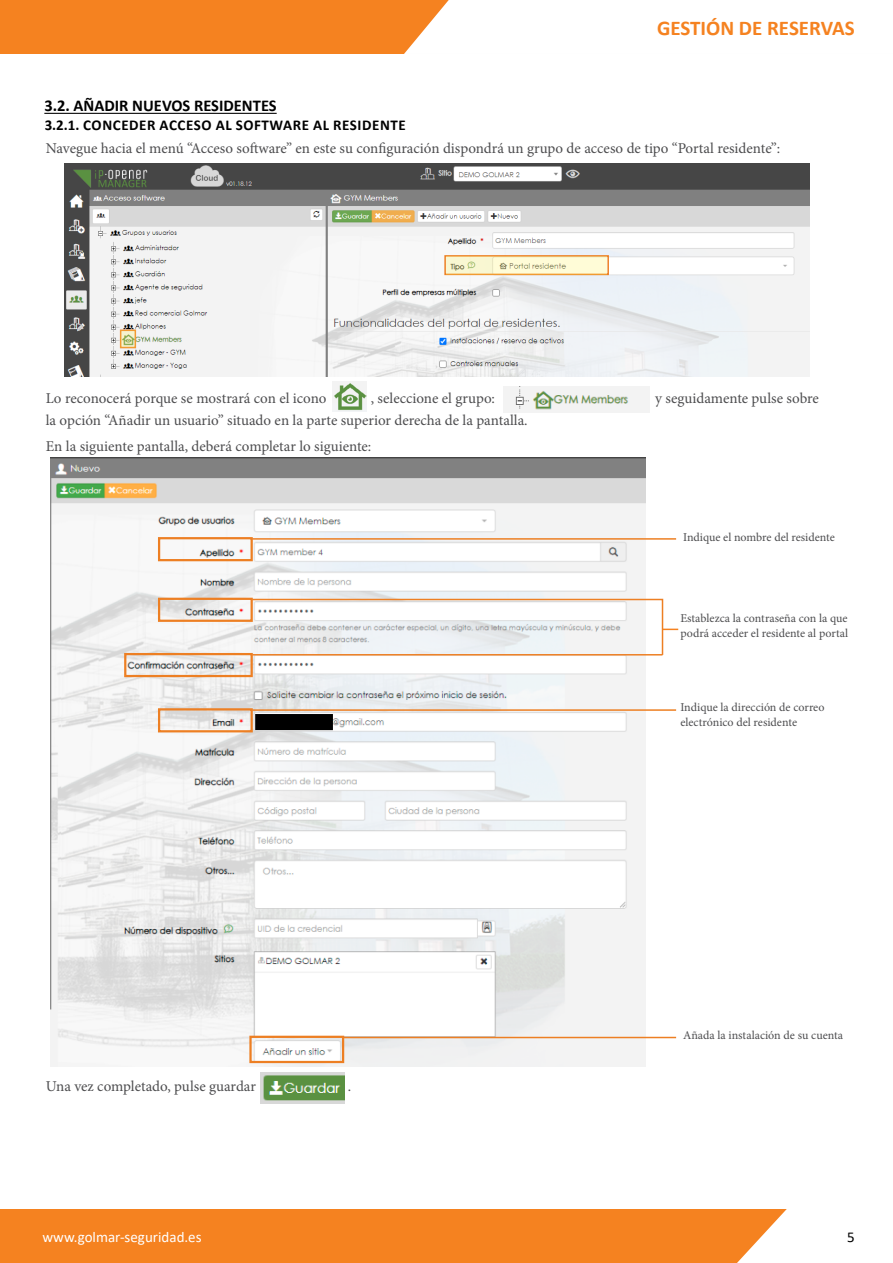
<style>
.page{position:relative;width:893px;height:1263px;background:#fff}
.page>*{position:absolute;margin:0;border:0;box-sizing:border-box;transform-origin:0 0}
.t1{font:700 21px "Calibri";color:#f58220}
.t2{font:700 16.5px "Calibri";color:#000}
.t3{font:15px "Minion Pro";color:#4d4d4f}
.t4{font:700 15px "Calibri";letter-spacing:.04em;color:#000}
.t5{font:15px "Calibri";color:#fff}
.t6{font:15px "Calibri";color:#000}
.t7{font:12px/14.4px "Minion Pro";color:#4d4d4f}
</style>
<div class="page">
<div style="left:0;top:0;width:893px;height:54px;background:#f58220"></div>
<div style="left:404px;top:0;width:489px;height:54px;background:#fff"></div>
<div style="left:0;top:1209px;width:787px;height:54px;background:#f58220"></div>
<hr style="left:44px;top:113px;width:233px;height:1px;background:#000">
<img style="left:65px;top:164px;width:744px;height:212px">
<div style="left:444px;top:255px;width:165px;height:20px;border:2px solid #ed7f23"></div>
<svg style="left:447px;top:256px;width:160px;height:19px;background:#f4e9bc"></svg>
<div style="left:120px;top:330px;width:16px;height:18px;border:2px solid #ed7f23"></div>
<svg style="left:120px;top:331px;width:16px;height:17px"></svg>
<img style="left:504px;top:387px;width:145px;height:25px">
<img style="left:333px;top:382px;width:34px;height:30px">
<img style="left:50px;top:457px;width:596px;height:609px">
<div style="left:158px;top:537px;width:95px;height:24px;border:2px solid #ed7f23"></div>
<div style="left:158px;top:708px;width:95px;height:24px;border:2px solid #ed7f23"></div>
<div style="left:249px;top:1036px;width:95px;height:27px;border:2px solid #ed7f23"></div>
<div style="left:158px;top:598px;width:95px;height:24px;border:2px solid #ed7f23"></div>
<div style="left:124px;top:653px;width:129px;height:24px;border:2px solid #ed7f23"></div>
<hr style="left:252px;top:538px;width:424px;height:2px;background:#ed7f23">
<hr style="left:252px;top:709px;width:424px;height:2px;background:#ed7f23">
<hr style="left:344px;top:1037px;width:332px;height:1px;background:#ed7f23">
<svg style="left:251px;top:598px;width:427px;height:58px"></svg>
<img style="left:260px;top:1072px;width:84px;height:32px">
<h1 class="t1" style="left:657px;top:13px;width:199px">GESTIÓN DE RESERVAS</h1>
<p class="t2" style="left:44px;top:94px;width:234px">3.2. AÑADIR NUEVOS RESIDENTES</p>
<p class="t3" style="left:46px;top:138px;width:736px">Navegue hacia el menú “Acceso software” en este su configuración dispondrá un grupo de acceso de tipo “Portal residente”:</p>
<p class="t4" style="left:45px;top:115px;width:363px">3.2.1. CONCEDER ACCESO AL SOFTWARE AL RESIDENTE</p>
<p class="t3" style="left:46px;top:388px;width:282px">Lo reconocerá porque se mostrará con el icono</p>
<p class="t3" style="left:371px;top:388px;width:126px">, seleccione el grupo:</p>
<p class="t3" style="left:655px;top:388px;width:165px">y seguidamente pulse sobre</p>
<p class="t3" style="left:46px;top:410px;width:483px">la opción “Añadir un usuario” situado en la parte superior derecha de la pantalla.</p>
<p class="t3" style="left:46px;top:436px;width:327px">En la siguiente pantalla, deberá completar lo siguiente:</p>
<p class="t3" style="left:46px;top:1076px;width:212px">Una vez completado, pulse guardar</p>
<p class="t3" style="left:348px;top:1076px;width:5px">.</p>
<p class="t5" style="left:43px;top:1226px;width:161px">www.golmar-seguridad.es</p>
<p class="t7" style="left:683px;top:530px;width:153px">Indique el nombre del residente</p>
<p class="t7" style="left:680px;top:611px;width:169px">Establezca la contraseña con la que podrá acceder el residente al portal</p>
<p class="t7" style="left:680px;top:700px;width:146px">Indique la dirección de correo electrónico del residente</p>
<p class="t7" style="left:683px;top:1028px;width:162px">Añada la instalación de su cuenta</p>
<p class="t6" style="left:847px;top:1226px;width:9px">5</p>
</div>
